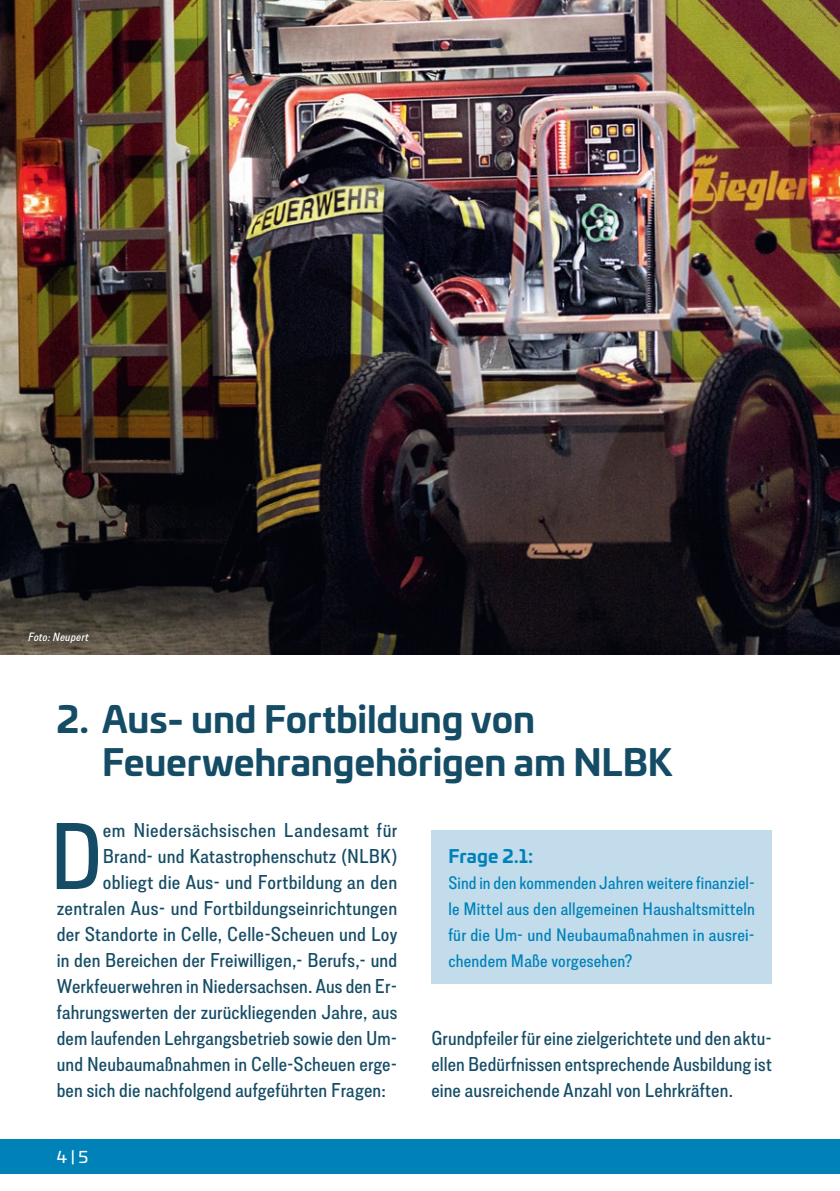
<style>
.page{position:relative;width:840px;height:1191px;background:#fff}
.page>*{position:absolute;margin:0;border:0;box-sizing:border-box;transform-origin:0 0}
.t1{font:500 94.2px "Lorimer No 2";color:#154c65}
.t2{font:700 36px/43.2px "Univia Pro";letter-spacing:-.005em;color:#154c65}
.t3{font:500 20px/26px "Lorimer No 2";letter-spacing:.01em;color:#154c65;text-align:justify}
.t4{font:500 18px/26px "Lorimer No 2";letter-spacing:.015em;color:#0082b8;text-align:justify}
.t5{font:700 18px "Univia Pro";letter-spacing:.01em;color:#0082b8}
.t6{font:16px "Univia Pro";color:#fff}
.t7{font:italic 500 12px "Lorimer No 2";letter-spacing:.02em;color:#fff}
</style>
<div class="page">
<img style="left:0;top:0;width:839px;height:655px">
<div style="left:431px;top:830px;width:340px;height:154px;background:#c2dcec"></div>
<div style="left:19px;top:622px;width:79px;height:29px;background:#231f20;opacity:.75"></div>
<div style="left:0;top:1140px;width:839px;height:34px;background:#0082b8"></div>
<p class="t7" style="left:28px;top:630px;width:62px">Foto: Neupert</p>
<h2 class="t2" style="left:102px;top:695px;width:571px;text-indent:-45px">2. Aus- und Fortbildung von<br>Feuerwehrangehörigen am NLBK</h2>
<h1 class="t1" style="left:50px;top:803px;width:55px">D</h1>
<p class="t3" style="left:103px;top:816px;width:296px">em Niedersächsischen Landesamt für</p>
<p class="t3" style="left:103px;top:842px;width:296px">Brand- und Katastrophenschutz (NLBK)</p>
<p class="t3" style="left:103px;top:868px;width:296px">obliegt die Aus- und Fortbildung an den</p>
<p class="t3" style="left:57px;top:894px;width:342px">zentralen Aus- und Fortbildungseinrichtungen</p>
<p class="t3" style="left:57px;top:920px;width:342px">der Standorte in Celle, Celle-Scheuen und Loy</p>
<p class="t3" style="left:57px;top:946px;width:342px">in den Bereichen der Freiwilligen,- Berufs,- und</p>
<p class="t3" style="left:57px;top:972px;width:342px">Werkfeuerwehren in Niedersachsen. Aus den Er-</p>
<p class="t3" style="left:57px;top:998px;width:342px">fahrungswerten der zurückliegenden Jahre, aus</p>
<p class="t3" style="left:57px;top:1024px;width:342px">dem laufenden Lehrgangsbetrieb sowie den Um-</p>
<p class="t3" style="left:57px;top:1050px;width:342px">und Neubaumaßnahmen in Celle-Scheuen erge-</p>
<p class="t3" style="left:57px;top:1076px;width:330px">ben sich die nachfolgend aufgeführten Fragen:</p>
<p class="t6" style="left:57px;top:1145px;width:33px">4 | 5</p>
<p class="t5" style="left:448px;top:842px;width:86px">Frage 2.1:</p>
<p class="t4" style="left:448px;top:869px;width:308px">Sind in den kommenden Jahren weitere finanziel&shy;le Mittel aus den allgemeinen Haushaltsmitteln für die Um- und Neubaumaßnahmen in ausrei&shy;chendem Maße vorgesehen?</p>
<p class="t3" style="left:431px;top:1024px;width:342px">Grundpfeiler für eine zielgerichtete und den aktu&shy;ellen Bedürfnissen entsprechende Ausbildung ist eine ausreichende Anzahl von Lehrkräften.</p>
</div>
